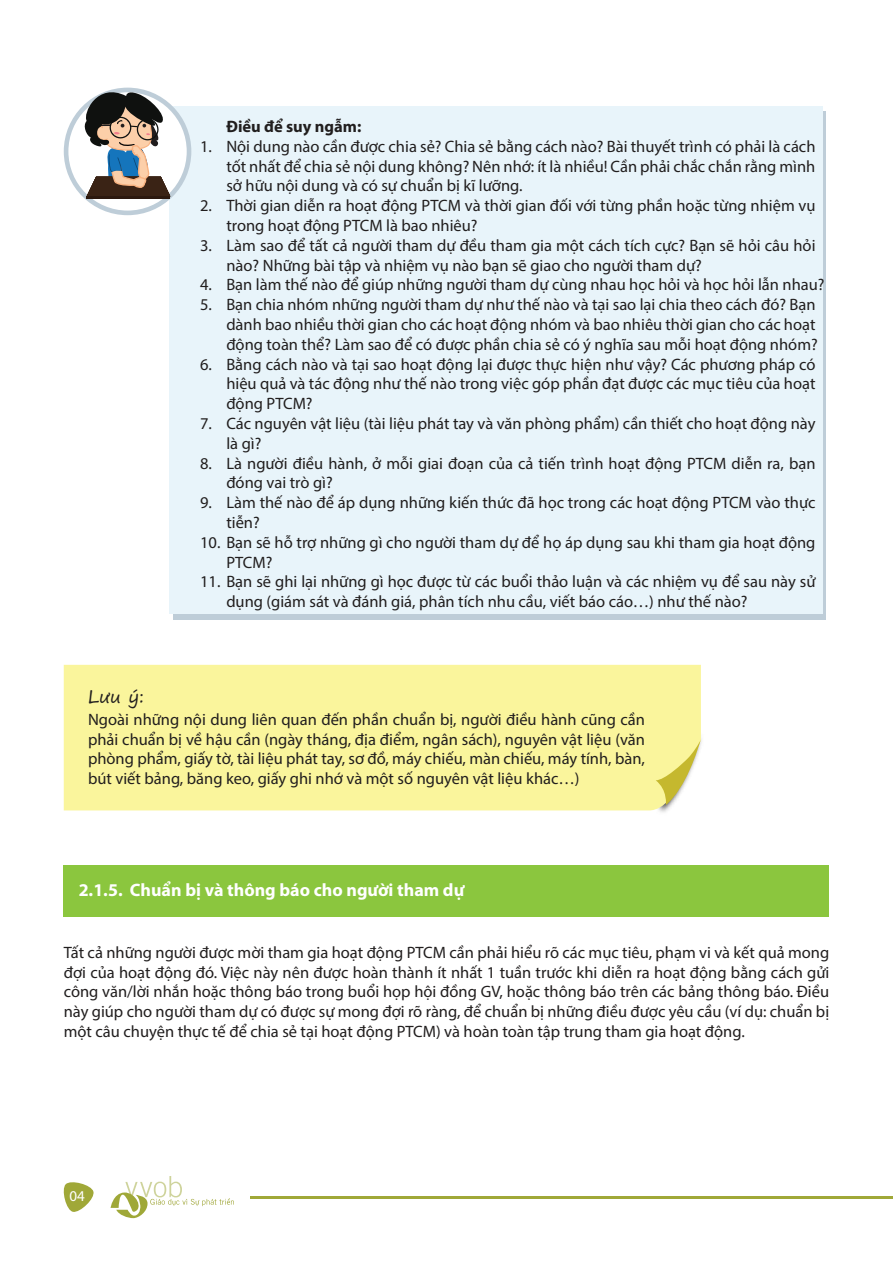
<style>
.page{position:relative;width:893px;height:1263px;background:#fff}
.page>*{position:absolute;margin:0;border:0;box-sizing:border-box;transform-origin:0 0}
.t1{font:700 18px "Myriad Pro";color:#fff}
.t2{font:18px "SVN Segoe Print";color:#211e1e}
.t3{font:16.5px/19.8px "Myriad Pro";color:#211e1e}
.t4{font:700 16.5px "Myriad Pro";color:#211e1e}
.t5{font:15px "Myriad Pro";color:#fff}
</style>
<div class="page">
<div style="left:64px;top:865px;width:765px;height:51px;background:#8bc63e"></div>
<div style="left:169px;top:106px;width:653px;height:508px;background:#e8f4fa"></div>
<div style="left:64px;top:88px;width:127px;height:127px;background:#becdd8;border-radius:50%"></div>
<div style="left:68px;top:92px;width:119px;height:119px;background:#fff;border-radius:50%"></div>
<hr style="left:87px;top:196px;width:83px;height:3px;background:#3a2315">
<svg style="left:82px;top:87px;width:88px;height:109px"></svg>
<div style="left:64px;top:665px;width:637px;height:145px;background:#faf59c"></div>
<svg style="left:656px;top:739px;width:45px;height:66px"></svg>
<svg style="left:63px;top:1182px;width:31px;height:30px"></svg>
<hr style="left:251px;top:1196px;width:642px;height:2px;background:#a0a838">
<svg style="left:111px;top:1176px;width:123px;height:42px"></svg>
<p class="t4" style="left:226px;top:116px;width:137px">Điều để suy ngẫm:</p>
<p class="t2" style="left:88px;top:683px;width:58px">Lưu ý:</p>
<p class="t3" style="left:226px;top:136px;width:600px">Nội dung nào cần được chia sẻ? Chia sẻ bằng cách nào? Bài thuyết trình có phả i là cách tốt nhất để chia sẻ nội dung không? Nên nhớ: ít là nhiều! Cần phả i chắc chắn rằng mình sở hữu nội dung và có sự chuẩn bị kĩ lưỡng.<br>Thời gian diễn ra hoạt động PTCM và thời gian đối với từng phần hoặc từng nhiệm vụ trong hoạt động PTCM là bao nhiêu?<br>Làm sao để tất cả người tham dự đều tham gia một cách tích cực? Bạn sẽ hỏi câu hỏi nào? Những bài tập và nhiệm vụ nào bạn sẽ giao cho người tham dự?<br>Bạn làm thế nào để giúp những người tham dự cùng nhau học hỏi và học hỏi lẫ n nhau?<br>Bạn chia nhóm những người tham dự như thế nào và tại sao lại chia theo cách đó? Bạn dành bao nhiều thời gian cho các hoạt động nhóm và bao nhiêu thời gian cho các hoạt động toàn thể? Làm sao để có được phần chia sẻ có ý nghĩa sau mỗi hoạt động nhóm?<br>Bằng cách nào và tại sao hoạt động lại được thực hiện như vậy? Các phương pháp có hiệu quả và tác động như thế nào trong việc góp phần đạt được các mục tiêu của hoạt động PTCM?<br>Các nguyên vật liệu (tài liệu phát tay và văn phòng phẩm) cần thiết cho hoạt động này là gì?<br>Là người điều hành, ở mỗi giai đoạn của cả tiến trình hoạt động PTCM diễn ra, bạn đóng vai trò gì?<br>Làm thế nào để áp dụng những kiến thức đã học trong các hoạt động PTCM vào thực tiễn?</p>
<p class="t3" style="left:226px;top:532px;width:591px;text-indent:-26px">10. Bạn sẽ hỗ trợ những gì cho người tham dự để họ áp dụng sau khi tham gia hoạt động<br>PTCM?</p>
<p class="t3" style="left:226px;top:572px;width:591px;text-indent:-26px">11. Bạn sẽ ghi lại những gì học được từ các buổi thả o luận và các nhiệm vụ để sau này sử dụng (giám sát và đánh giá, phân tích nhu cầu, viết báo cáo…) như thế nào?</p>
<p class="t3" style="left:200px;top:136px;width:13px">1.</p>
<p class="t3" style="left:200px;top:196px;width:13px">2.</p>
<p class="t3" style="left:200px;top:235px;width:13px">3.</p>
<p class="t3" style="left:200px;top:275px;width:13px">4.<br>5.</p>
<p class="t3" style="left:200px;top:354px;width:13px">6.</p>
<p class="t3" style="left:200px;top:413px;width:13px">7.</p>
<p class="t3" style="left:200px;top:453px;width:13px">8.</p>
<p class="t3" style="left:200px;top:493px;width:13px">9.</p>
<p class="t3" style="left:88px;top:709px;width:558px;text-align:justify">Ngoài những nội dung liên quan đến phần chuẩn bị, người điều hành cũng cần phả i chuẩn bị về hậu cần (ngày tháng, địa điểm, ngân sách), nguyên vật liệu (văn phòng phẩm, giấy tờ, tài liệu phát tay, sơ đồ, máy chiếu, màn chiếu, máy tính, bàn, bút viết bả ng, băng keo, giấy ghi nhớ và một số nguyên vật liệu khác…)</p>
<p class="t1" style="left:79px;top:878px;width:387px">2.1.5. Chuẩn bị và thông báo cho người tham dự</p>
<p class="t3" style="left:64px;top:942px;width:767px;text-align:justify">Tất cả những người được mời tham gia hoạt động PTCM cần phả i hiểu rõ các mục tiêu, phạm vi và kết quả mong đợi của hoạt động đó. Việc này nên được hoàn thành ít nhất 1 tuần trước khi diễn ra hoạt động bằng cách gửi công văn/lời nhắn hoặc thông báo trong buổi họp hội đồng GV, hoặc thông báo trên các bả ng thông báo. Điều này giúp cho người tham dự có được sự mong đợi rõ ràng, để chuẩn bị những điều được yêu cầu (ví dụ: chuẩn bị một câu chuyện thực tế để chia sẻ tại hoạt động PTCM) và hoàn toàn tập trung tham gia hoạt động.</p>
<p class="t5" style="left:69px;top:1187px;width:17px">04</p>
</div>
